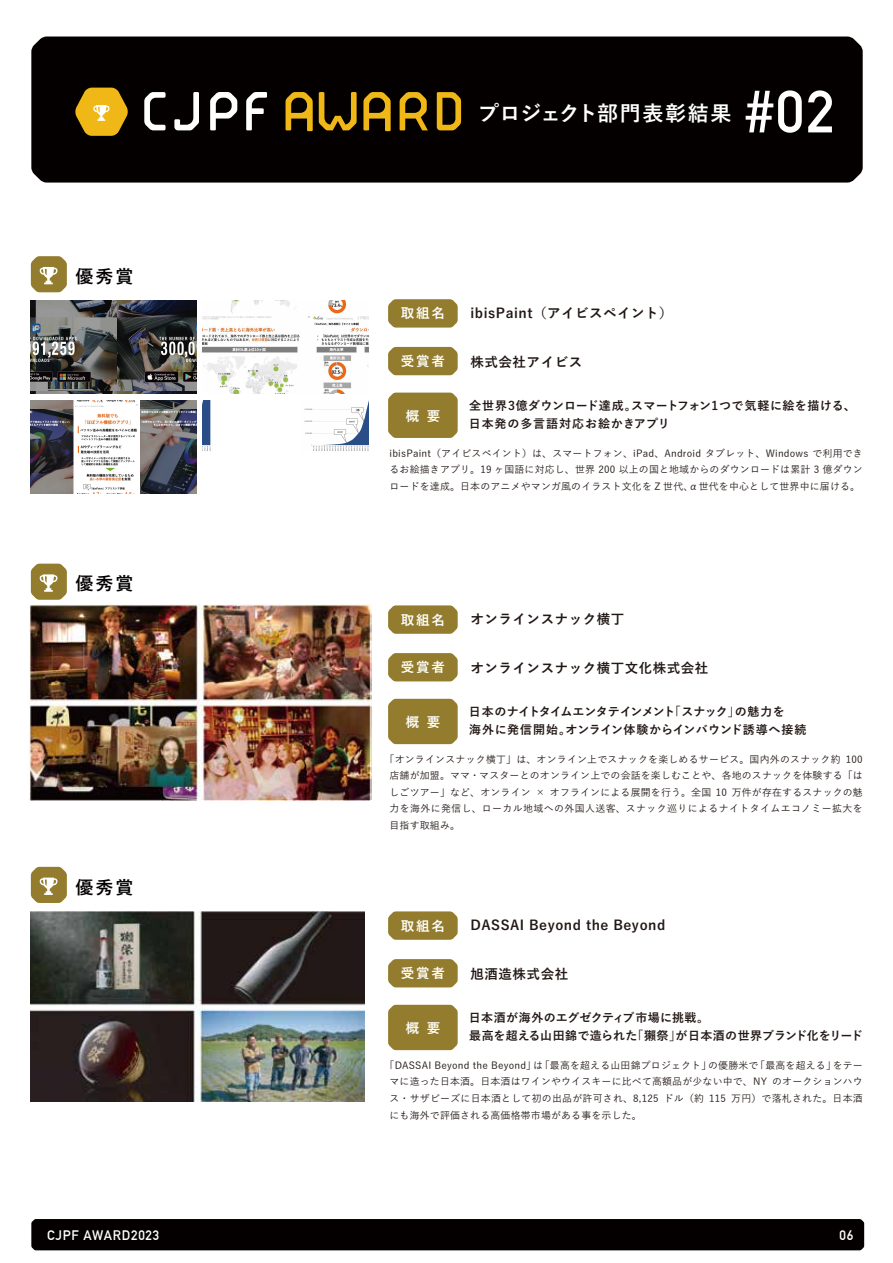
<style>
.page{position:relative;width:893px;height:1263px;background:#fff}
.page>*{position:absolute;margin:0;border:0;box-sizing:border-box;transform-origin:0 0}
.t1{font:700 58.5px "DIN Alternate";color:#fff}
.t2{font:700 21px "Yu Go";letter-spacing:.02em;color:#fff}
.t3{font:700 18px "Yu Go";letter-spacing:.12em;color:#040000}
.t4{font:700 13.5px "Yu Go";letter-spacing:.04em;color:#221815}
.t5{font:700 13.5px "Yu Go";letter-spacing:.14em;color:#fff}
.t6{font:700 13.5px "DIN Alternate";letter-spacing:.06em;color:#fff}
.t7{font:700 12px/18px "Yu Go";letter-spacing:.025em;color:#221815}
.t8{font:700 12px/18px "Yu Go";letter-spacing:-.005em;color:#221815}
.t9{font:500 9.9px/16.5px "Yu Go";letter-spacing:.02em;color:#221815;text-align:justify}
</style>
<div class="page">
<img style="left:30px;top:605px;width:342px;height:195px">
<img style="left:31px;top:911px;width:334px;height:190px">
<img style="left:31px;top:301px;width:165px;height:93px">
<img style="left:31px;top:400px;width:165px;height:93px">
<svg style="left:203px;top:301px;width:165px;height:93px"></svg>
<svg style="left:203px;top:400px;width:165px;height:51px"></svg>
<div style="left:31px;top:37px;width:832px;height:146px;background:#040000"></div>
<svg style="left:144px;top:92px;width:22px;height:38px"></svg>
<svg style="left:174px;top:92px;width:25px;height:38px"></svg>
<svg style="left:210px;top:92px;width:27px;height:38px"></svg>
<svg style="left:246px;top:92px;width:21px;height:38px"></svg>
<svg style="left:75px;top:88px;width:53px;height:48px;background:#be941d"></svg>
<svg style="left:319px;top:92px;width:38px;height:38px"></svg>
<svg style="left:400px;top:92px;width:28px;height:38px"></svg>
<svg style="left:437px;top:92px;width:24px;height:38px"></svg>
<svg style="left:286px;top:92px;width:27px;height:39px"></svg>
<svg style="left:363px;top:92px;width:28px;height:39px"></svg>
<svg style="left:31px;top:256px;width:36px;height:36px"></svg>
<svg style="left:31px;top:564px;width:36px;height:36px"></svg>
<svg style="left:31px;top:867px;width:36px;height:36px"></svg>
<div style="left:31px;top:1219px;width:833px;height:31px;background:#040000"></div>
<svg style="left:388px;top:299px;width:70px;height:29px;background:#99843a"></svg>
<div style="left:388px;top:347px;width:70px;height:28px;background:#937c2d"></div>
<div style="left:388px;top:393px;width:70px;height:45px;background:#937c2d"></div>
<svg style="left:388px;top:605px;width:70px;height:29px;background:#99843a"></svg>
<svg style="left:388px;top:653px;width:70px;height:28px;background:#978136"></svg>
<div style="left:388px;top:699px;width:70px;height:45px;background:#937c2d"></div>
<svg style="left:388px;top:911px;width:70px;height:29px;background:#99843a"></svg>
<svg style="left:388px;top:959px;width:70px;height:28px;background:#978136"></svg>
<div style="left:388px;top:1005px;width:70px;height:45px;background:#937c2d"></div>
<h3 class="t3" style="left:75px;top:266px;width:60px">優秀賞</h3>
<h3 class="t3" style="left:75px;top:574px;width:60px">優秀賞</h3>
<h3 class="t3" style="left:75px;top:877px;width:60px">優秀賞</h3>
<h2 class="t2" style="left:478px;top:101px;width:255px">プロジェクト部門表彰結果</h2>
<h1 class="t1" style="left:745px;top:67px;width:90px">#02</h1>
<h3 class="t5" style="left:401px;top:306px;width:46px">取組名</h3>
<h3 class="t5" style="left:401px;top:353px;width:46px">受賞者</h3>
<h3 class="t5" style="left:406px;top:408px;width:36px">概 要</h3>
<h3 class="t4" style="left:471px;top:305px;width:204px">ibisPaint（アイビスペイント）</h3>
<h3 class="t4" style="left:471px;top:354px;width:113px">株式会社アイビス</h3>
<p class="t7" style="left:469px;top:397px;width:388px">全世界3億ダウンロード達成。スマートフォン1つで気軽に絵を描ける、日本発の多言語対応お絵かきアプリ</p>
<p class="t9" style="left:389px;top:444px;width:475px">ibisPaint（アイビスペイント）は、スマートフォン、iPad、Android タブレット、Windows で利用できるお絵描きアプリ。19 ヶ国語に対応し、世界 200 以上の国と地域からのダウンロードは累計 3 億ダウンロードを達成。日本のアニメやマンガ風のイラスト文化を Z 世代、α世代を中心として世界中に届ける。</p>
<h3 class="t5" style="left:401px;top:612px;width:46px">取組名</h3>
<h3 class="t5" style="left:401px;top:660px;width:46px">受賞者</h3>
<h3 class="t5" style="left:406px;top:714px;width:36px">概 要</h3>
<h3 class="t4" style="left:471px;top:611px;width:155px">オンラインスナック横丁</h3>
<h3 class="t4" style="left:471px;top:661px;width:239px">オンラインスナック横丁文化株式会社</h3>
<p class="t8" style="left:469px;top:703px;width:339px">日本のナイトタイムエンタテインメント「スナック」の魅力を<br>海外に発信開始。オンライン体験からインバウンド誘導へ接続</p>
<p class="t9" style="left:389px;top:750px;width:475px;text-indent:-5px">「オンラインスナック横丁」は、オンライン上でスナックを楽しめるサービス。国内外のスナック約 100店舗が加盟。ママ・マスターとのオンライン上での会話を楽しむことや、各地のスナックを体験する「はしごツアー」など、オンライン × オフラインによる展開を行う。全国 10 万件が存在するスナックの魅力を海外に発信し、ローカル地域への外国人送客、スナック巡りによるナイトタイムエコノミー拡大を目指す取組み。</p>
<h3 class="t5" style="left:401px;top:918px;width:46px">取組名</h3>
<h3 class="t5" style="left:401px;top:966px;width:46px">受賞者</h3>
<h3 class="t5" style="left:406px;top:1020px;width:36px">概 要</h3>
<h3 class="t4" style="left:471px;top:917px;width:196px">DASSAI Beyond the Beyond</h3>
<h3 class="t4" style="left:471px;top:967px;width:99px">旭酒造株式会社</h3>
<p class="t7" style="left:469px;top:1009px;width:396px">日本酒が海外のエグゼクティブ市場に挑戦。<br>最高を超える山田錦で造られた「獺祭」が日本酒の世界ブランド化をリード</p>
<p class="t9" style="left:389px;top:1056px;width:475px;text-indent:-5px">「DASSAI Beyond the Beyond」は「最高を超える山田錦プロジェクト」の優勝米で「最高を超える」をテーマに造った日本酒。日本酒はワインやウイスキーに比べて高額品が少ない中で、NY のオークションハウス・サザビーズに日本酒として初の出品が許可され、8,125 ドル（約 115 万円）で落札された。日本酒にも海外で評価される高価格帯市場がある事を示した。</p>
<h3 class="t6" style="left:47px;top:1224px;width:114px">CJPF AWARD2023</h3>
<h3 class="t6" style="left:840px;top:1224px;width:15px">06</h3>
</div>
